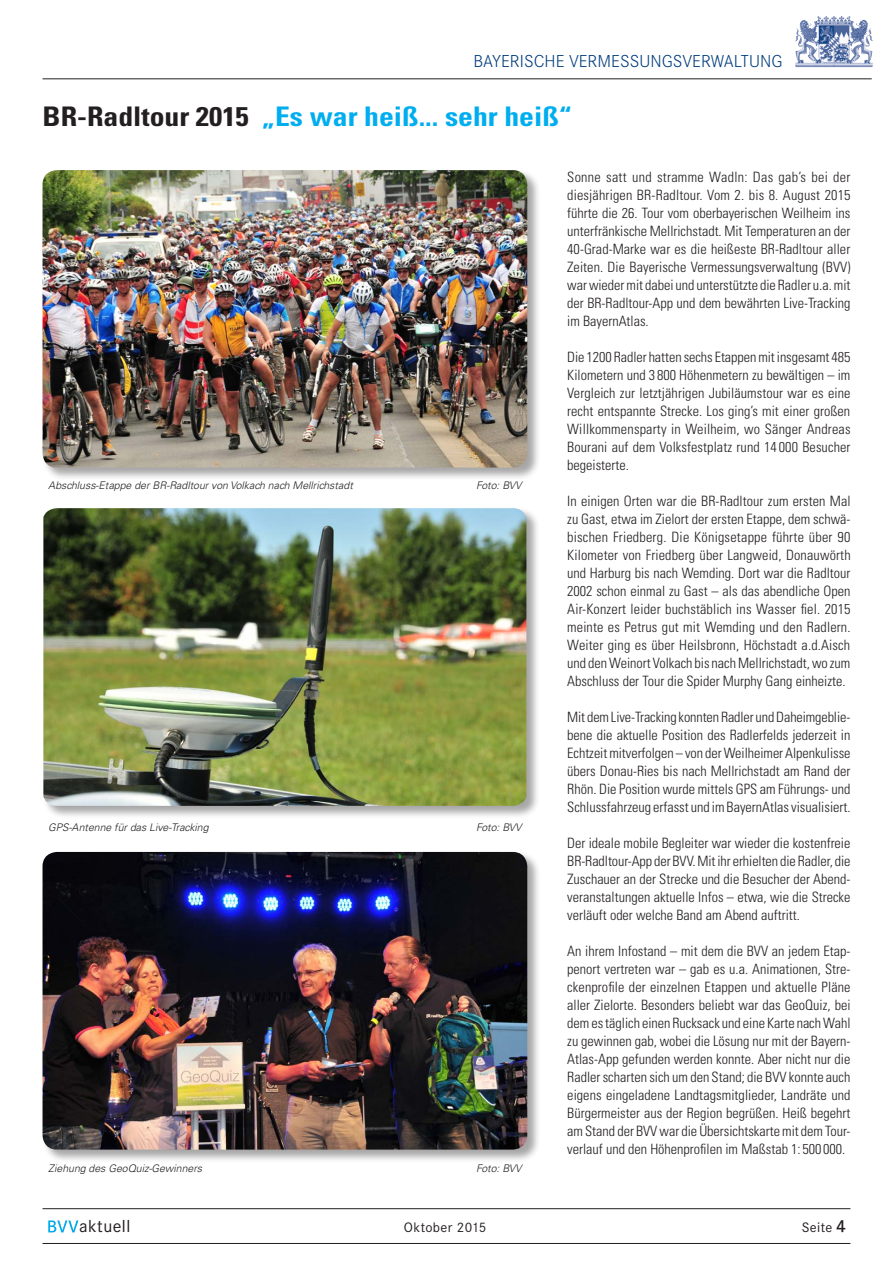
<style>
.page{position:relative;width:893px;height:1263px;background:#fff}
.page>*{position:absolute;margin:0;border:0;box-sizing:border-box;transform-origin:0 0}
.t1{font:700 condensed 27px "Univers";color:#00aeef;scale:1.1 1}
.t2{font:300 18px "Corporate S";color:#013d7d}
.t3{font:18px "Corporate S";letter-spacing:.025em;color:#231f20}
.t4{font:300 condensed 14.25px/18px "Univers";color:#231f20;text-align:justify}
.t5{font:14.25px "Corporate S";letter-spacing:.025em;color:#231f20}
.t6{font:italic 300 10.5px "Univers";color:#231f20}
.s1{color:#231f20}
.s2{font-weight:600;color:#fff}
.s3{font-weight:600;font-size:18px}
</style>
<div class="page">
<svg style="left:829px;top:16px;width:12px;height:5px"></svg>
<hr style="left:43px;top:1208px;width:807px;height:1px;background:#231f20">
<hr style="left:43px;top:1243px;width:807px;height:1px;background:#231f20">
<hr style="left:43px;top:78px;width:829px;height:1px;background:#231f20">
<div style="left:42px;top:169px;width:498px;height:311px;background:#231f20;opacity:.4"></div>
<img style="left:43px;top:170px;width:484px;height:297px">
<div style="left:42px;top:507px;width:497px;height:312px;background:#231f20;opacity:.4"></div>
<img style="left:43px;top:508px;width:483px;height:298px">
<div style="left:42px;top:851px;width:498px;height:312px;background:#231f20;opacity:.4"></div>
<img style="left:43px;top:852px;width:484px;height:297px">
<p class="t2" style="left:473px;top:51px;width:310px">BAYERISCHE VERMESSUNGSVERWALTUNG</p>
<h1 class="t1" style="left:43px;top:99px;width:483px"><span class="s1">BR-Radltour 2015</span> „Es war heiß... sehr heiß“</h1>
<p class="t6" style="left:48px;top:479px;width:306px">Abschluss-Etappe der BR-Radltour von Volkach nach Mellrichstadt</p>
<p class="t6" style="left:476px;top:479px;width:47px">Foto: BVV</p>
<p class="t6" style="left:48px;top:820px;width:162px">GPS-Antenne für das Live-Tracking</p>
<p class="t6" style="left:476px;top:820px;width:47px">Foto: BVV</p>
<p class="t6" style="left:48px;top:1161px;width:155px">Ziehung des GeoQuiz-Gewinners</p>
<p class="t6" style="left:476px;top:1161px;width:47px">Foto: BVV</p>
<p class="t4" style="left:567px;top:168px;width:285px">Sonne satt und stramme Wadln: Das gab’s bei der diesjährigen BR-Radltour. Vom 2. bis 8. August 2015 führte die 26. Tour vom oberbayerischen Weilheim ins unterfränkische Mellrichstadt. Mit Temperaturen an der 40-Grad-Marke war es die heißeste BR-Radltour aller Zeiten. Die Bayerische Vermessungsverwaltung (BVV) war wieder mit dabei und unterstützte die Radler u.a. mit der BR-Radltour-App und dem bewährten Live-Tracking im BayernAtlas.</p>
<p class="t4" style="left:567px;top:348px;width:285px">Die 1200 Radler hatten sechs Etappen mit insgesamt 485<br>Kilometern und 3 800 Höhenmetern zu bewältigen – im Vergleich zur letztjährigen Jubiläumstour war es eine recht entspannte Strecke. Los ging’s mit einer großen Willkommensparty in Weilheim, wo Sänger Andreas Bourani auf dem Volksfestplatz rund 14 000 Besucher begeisterte.</p>
<p class="t4" style="left:567px;top:492px;width:285px">In einigen Orten war die BR-Radltour zum ersten Mal zu Gast, etwa im Zielort der ersten Etappe, dem schwä&shy;bischen Friedberg. Die Königsetappe führte über 90<br>Kilometer von Friedberg über Langweid, Donauwörth und Harburg bis nach Wemding. Dort war die Radltour 2002 schon einmal zu Gast – als das abendliche Open Air-Konzert leider buchstäblich ins Wasser fiel. 2015 meinte es Petrus gut mit Wemding und den Radlern.<br>Weiter ging es über Heilsbronn, Höchstadt a.d.Aisch und den Weinort Volkach bis nach Mellrichstadt, wo zum Abschluss der Tour die Spider Murphy Gang einheizte.</p>
<p class="t4" style="left:567px;top:708px;width:285px">Mit dem Live-Tracking konnten Radler und Daheimgeblie&shy;bene die aktuelle Position des Radlerfelds jederzeit in Echtzeit mitverfolgen – von der Weilheimer Alpenkulisse übers Donau-Ries bis nach Mellrichstadt am Rand der Rhön. Die Position wurde mittels GPS am Führungs- und Schlussfahrzeug erfasst und im BayernAtlas visualisiert.</p>
<p class="t4" style="left:567px;top:834px;width:285px">Der ideale mobile Begleiter war wieder die kostenfreie BR-Radltour-App der BVV. Mit ihr erhielten die Radler, die Zuschauer an der Strecke und die Besucher der Abend&shy;veranstaltungen aktuelle Infos – etwa, wie die Strecke verläuft oder welche Band am Abend auftritt.</p>
<p class="t4" style="left:567px;top:941px;width:285px">An ihrem Infostand – mit dem die BVV an jedem Etap&shy;penort vertreten war – gab es u.a. Animationen, Stre&shy;ckenprofile der einzelnen Etappen und aktuelle Pläne aller Zielorte. Besonders beliebt war das GeoQuiz, bei dem es täglich einen Rucksack und eine Karte nach Wahl zu gewinnen gab, wobei die Lösung nur mit der Bayern-Atlas-App gefunden werden konnte. Aber nicht nur die Radler scharten sich um den Stand; die BVV konnte auch eigens eingeladene Landtagsmitglieder, Landräte und Bürgermeister aus der Region begrüßen. Heiß begehrt am Stand der BVV war die Übersichtskarte mit dem Tour&shy;verlauf und den Höhenprofilen im Maßstab 1: 500 000.</p>
<p class="t3" style="left:47px;top:1216px;width:85px"><span class="s2">BVV</span>aktuell</p>
<p class="t5" style="left:404px;top:1219px;width:84px">Oktober 2015</p>
<p class="t5" style="left:802px;top:1219px;width:46px">Seite <span class="s3">4</span></p>
</div>
